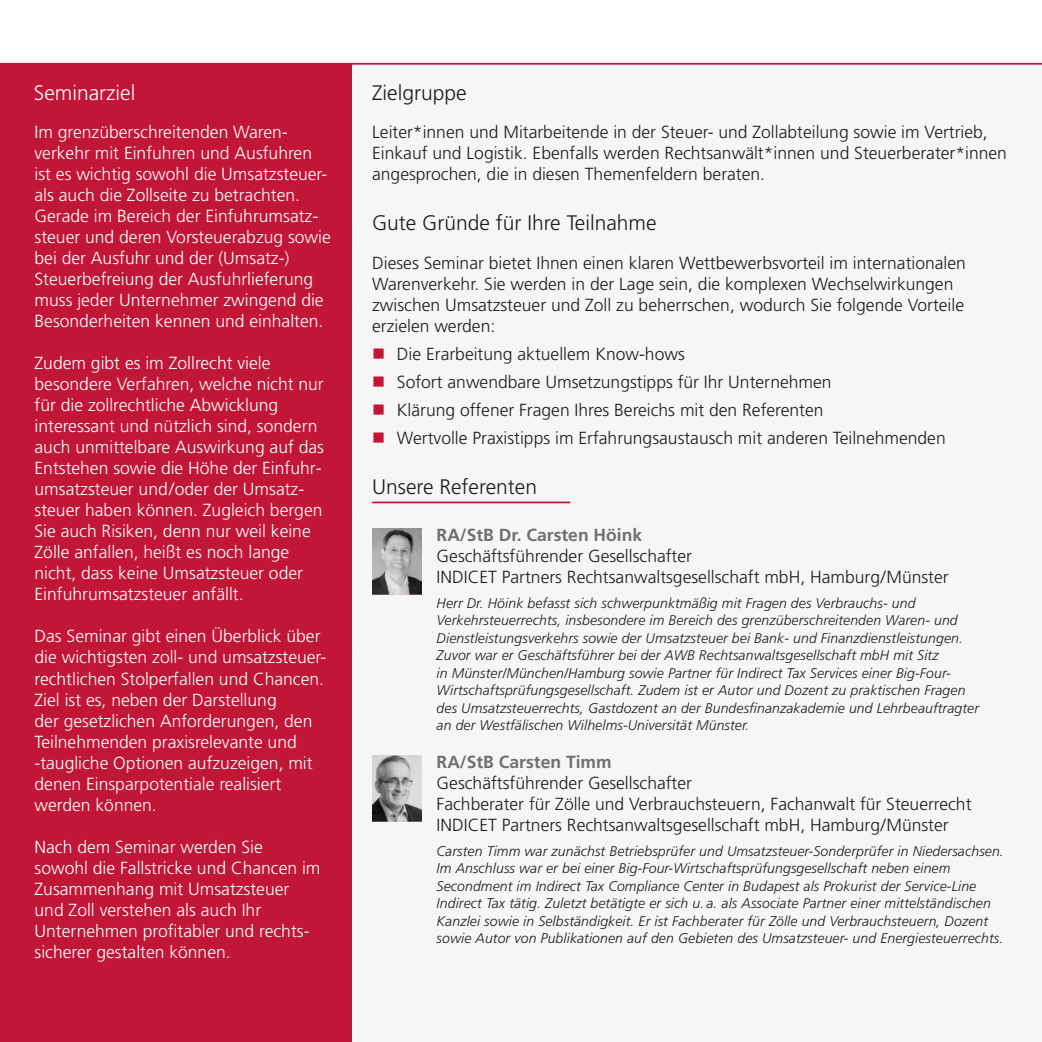
<style>
.page{position:relative;width:1042px;height:1042px;background:#fff}
.page>*{position:absolute;margin:0;border:0;box-sizing:border-box;transform-origin:0 0}
.t1{font:300 21px "Frutiger LT Pro";color:#1d1d1b}
.t2{font:300 21px "Frutiger LT Pro";color:#fff}
.t3{font:300 17.5px/21px "Frutiger LT Pro";color:#fff}
.t4{font:300 17.5px/21px "Frutiger LT Pro";color:#1d1d1b}
.t5{font:700 17.5px "Frutiger LT Pro";color:#6f6f6e}
.t6{font:italic 300 14px/17.5px "Frutiger LT Pro";letter-spacing:.01em;color:#1d1d1b}
</style>
<div class="page">
<hr style="left:0;top:0;width:1px;height:65px;background:#c21636">
<div style="left:0;top:64px;width:352px;height:978px;background:#c21636"></div>
<div style="left:352px;top:65px;width:690px;height:977px;background:#f6f6f6"></div>
<hr style="left:0;top:65px;width:1px;height:977px;background:#f1f1f1">
<hr style="left:0;top:63px;width:1042px;height:2px;background:#c21636">
<img style="left:372px;top:528px;width:50px;height:66px">
<img style="left:372px;top:755px;width:50px;height:66px">
<hr style="left:372px;top:501px;width:198px;height:2px;background:#c21636">
<p class="t2" style="left:34px;top:84px;width:103px">Seminarziel</p>
<p class="t1" style="left:372px;top:84px;width:96px">Zielgruppe</p>
<p class="t3" style="left:35px;top:123px;width:298px">Im grenzüberschreitenden Waren&shy;verkehr mit Einfuhren und Ausfuhren ist es wichtig sowohl die Umsatzsteuer&shy;als auch die Zollseite zu betrachten.<br>Gerade im Bereich der Einfuhrumsatz&shy;steuer und deren Vorsteuerabzug sowie bei der Ausfuhr und der (Umsatz-)<br>Steuerbefreiung der Ausfuhrlieferung muss jeder Unternehmer zwingend die Besonderheiten kennen und einhalten.</p>
<p class="t3" style="left:35px;top:354px;width:291px">Zudem gibt es im Zollrecht viele besondere Verfahren, welche nicht nur für die zollrechtliche Abwicklung interessant und nützlich sind, sondern auch unmittelbare Auswirkung auf das Entstehen sowie die Höhe der Einfuhr&shy;umsatzsteuer und / oder der Umsatz&shy;steuer haben können. Zugleich bergen Sie auch Risiken, denn nur weil keine Zölle anfallen, heißt es noch lange nicht, dass keine Umsatzsteuer oder Einfuhrumsatzsteuer anfällt.</p>
<p class="t3" style="left:35px;top:627px;width:293px">Das Seminar gibt einen Überblick über die wichtigsten zoll- und umsatzsteuer&shy;rechtlichen Stolperfallen und Chancen.<br>Ziel ist es, neben der Darstellung<br>der gesetzlichen Anforderungen, den Teilnehmenden praxisrelevante und -taugliche Optionen aufzuzeigen, mit denen Einsparpotentiale realisiert werden können.</p>
<p class="t3" style="left:35px;top:837px;width:287px">Nach dem Seminar werden Sie sowohl die Fallstricke und Chancen im<br>Zusammenhang mit Umsatzsteuer und Zoll verstehen als auch Ihr<br>Unternehmen profitabler und rechts&shy;sicherer gestalten können.</p>
<p class="t4" style="left:372px;top:123px;width:636px">Leiter*innen und Mitarbeitende in der Steuer- und Zollabteilung sowie im Vertrieb,<br>Einkauf und Logistik. Ebenfalls werden Rechtsanwält*innen und Steuerberater*innen angesprochen, die in diesen Themenfeldern beraten.</p>
<p class="t1" style="left:372px;top:214px;width:286px">Gute Gründe für Ihre Teilnahme</p>
<p class="t4" style="left:372px;top:254px;width:595px">Dieses Seminar bietet Ihnen einen klaren Wettbewerbsvorteil im internationalen Warenverkehr. Sie werden in der Lage sein, die komplexen Wechselwirkungen zwischen Umsatzsteuer und Zoll zu beherrschen, wodurch Sie folgende Vorteile erzielen werden:</p>
<p class="t4" style="left:397px;top:341px;width:550px;line-height:28px">Die Erarbeitung aktuellem Know-hows<br>Sofort anwendbare Umsetzungstipps für Ihr Unternehmen<br>Klärung offener Fragen Ihres Bereichs mit den Referenten<br>Wertvolle Praxistipps im Erfahrungsaustausch mit anderen Teilnehmenden</p>
<p class="t1" style="left:372px;top:478px;width:166px">Unsere Referenten</p>
<p class="t5" style="left:437px;top:528px;width:207px">RA/StB Dr. Carsten Höink</p>
<p class="t4" style="left:437px;top:547px;width:513px">Geschäftsführender Gesellschafter<br>INDICET Partners Rechtsanwaltsgesellschaft mbH, Hamburg / Münster</p>
<p class="t6" style="left:437px;top:595px;width:544px">Herr Dr. Höink befasst sich schwerpunktmäßig mit Fragen des Verbrauchs- und Verkehrsteuerrechts, insbesondere im Bereich des grenzüberschreitenden Waren- und Dienstleistungsverkehrs sowie der Umsatzsteuer bei Bank- und Finanzdienstleistungen.<br>Zuvor war er Geschäftsführer bei der AWB Rechtsanwaltsgesellschaft mbH mit Sitz<br>in Münster/München/Hamburg sowie Partner für Indirect Tax Services einer Big-Four-Wirtschaftsprüfungsgesellschaft. Zudem ist er Autor und Dozent zu praktischen Fragen des Umsatzsteuerrechts, Gastdozent an der Bundesfinanzakademie und Lehrbeauftragter an der Westfälischen Wilhelms-Universität Münster.</p>
<p class="t5" style="left:437px;top:755px;width:177px">RA/StB Carsten Timm</p>
<p class="t4" style="left:437px;top:774px;width:536px">Geschäftsführender Gesellschafter<br>Fachberater für Zölle und Verbrauchsteuern, Fachanwalt für Steuerrecht<br>INDICET Partners Rechtsanwaltsgesellschaft mbH, Hamburg / Münster</p>
<p class="t6" style="left:437px;top:843px;width:569px">Carsten Timm war zunächst Betriebsprüfer und Umsatzsteuer-Sonderprüfer in Niedersachsen.<br>Im Anschluss war er bei einer Big-Four-Wirtschaftsprüfungsgesellschaft neben einem Secondment im Indirect Tax Compliance Center in Budapest als Prokurist der Service-Line Indirect Tax tätig. Zuletzt betätigte er sich u. a. als Associate Partner einer mittelständischen Kanzlei sowie in Selbständigkeit. Er ist Fachberater für Zölle und Verbrauchsteuern, Dozent sowie Autor von Publikationen auf den Gebieten des Umsatzsteuer- und Energiesteuerrechts.</p>
</div>
